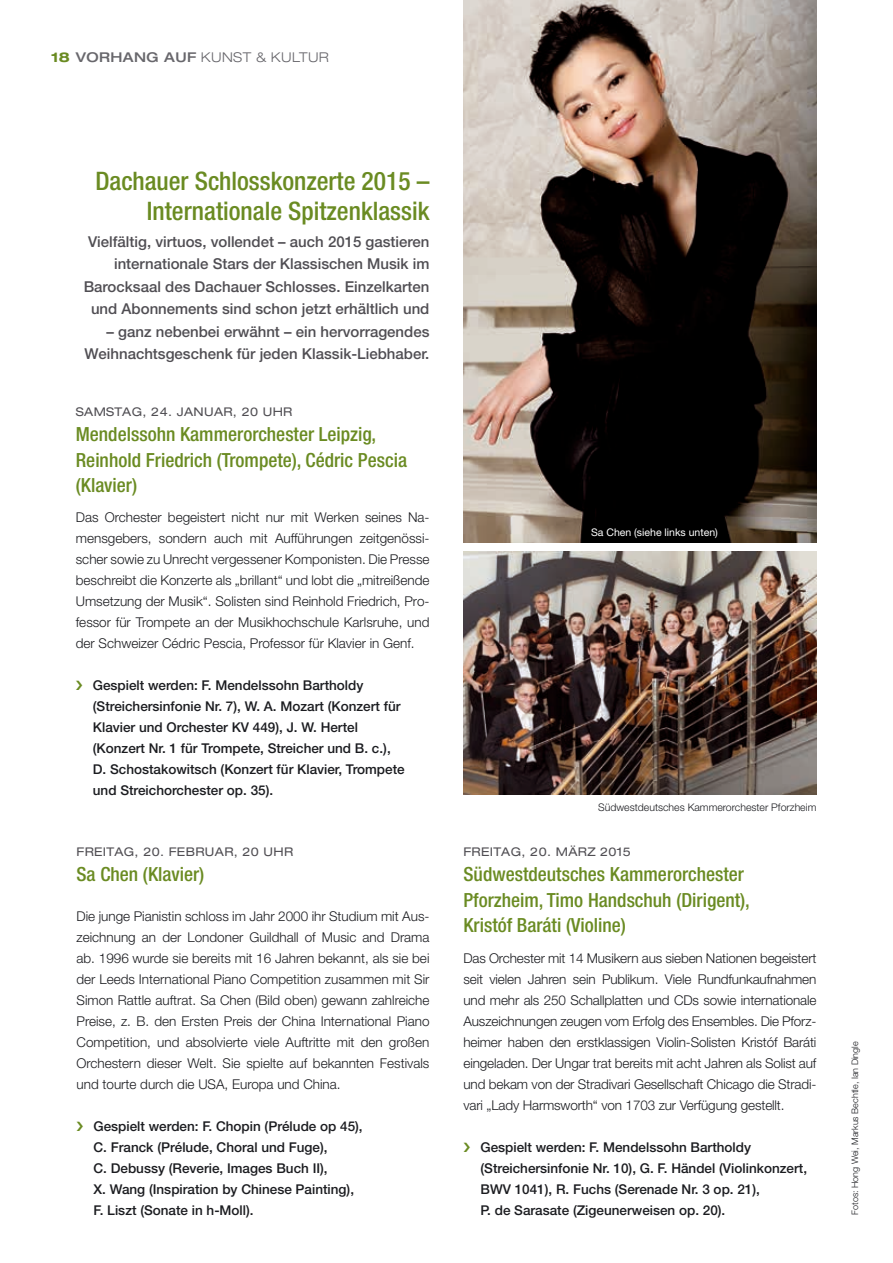
<style>
.page{position:relative;width:893px;height:1263px;background:#fff}
.page>*{position:absolute;margin:0;border:0;box-sizing:border-box;transform-origin:0 0}
.t1{font:500 condensed 25.5px/30px "Helvetica Neue";color:#6a8b22;text-align:right}
.t2{font:500 condensed 19.5px/25.5px "Helvetica Neue";color:#6a8b22}
.t3{font:500 15px/22.5px "Helvetica Neue";color:#504e53;text-align:right}
.t4{font:300 13.5px/21px "Helvetica Neue";color:#1b1c20;text-align:justify}
.t5{font:500 13.5px/21px "Helvetica Neue";color:#1b1c20}
.t6{font:500 expanded 13.5px "Helvetica Neue";color:#68676c}
.t7{font:300 expanded 13.5px "Helvetica Neue";color:#68676c}
.t8{font:expanded 12px "Helvetica Neue";letter-spacing:.03em;color:#504e53}
.t9{font:300 10.5px "Helvetica Neue";color:#1b1c20}
.t10{font:10.5px "Helvetica Neue";color:#fff}
.t11{font:300 9px "Helvetica Neue";color:#1b1c20}
.s1{font-weight:700;color:#6a8b22}
</style>
<div class="page">
<img style="left:463px;top:0;width:353px;height:543px">
<img style="left:463px;top:551px;width:353px;height:244px">
<p class="t6" style="left:51px;top:48px;width:49px"><span class="s1">18</span> VORHANG</p>
<p class="t6" style="left:164px;top:48px;width:12px">AUF</p>
<p class="t7" style="left:201px;top:49px;width:22px">KUNST</p>
<p class="t7" style="left:256px;top:49px;width:36px">&amp; KULTUR</p>
<h1 class="t1" style="left:95px;top:166px;width:336px">Dachauer Schlosskonzerte 2015 –<br>Internationale Spitzenklassik</h1>
<p class="t3" style="left:84px;top:230px;width:347px">Vielfältig, virtuos, vollendet – auch 2015 gastieren internationale Stars der Klassischen Musik im Barocksaal des Dachauer Schlosses. Einzelkarten und Abonnements sind schon jetzt erhältlich und</p>
<p class="t3" style="left:85px;top:320px;width:346px">– ganz nebenbei erwähnt – ein hervorragendes<br>Weihnachtsgeschenk für jeden Klassik-Liebhaber.</p>
<p class="t8" style="left:76px;top:404px;width:218px">SAMSTAG, 24. JANUAR, 20 UHR</p>
<h2 class="t2" style="left:76px;top:421px;width:333px">Mendelssohn Kammerorchester Leipzig,<br>Reinhold Friedrich (Trompete), Cédric Pescia (Klavier)</h2>
<p class="t4" style="left:76px;top:506px;width:355px">Das Orchester begeistert nicht nur mit Werken seines Na&shy;mensgebers, sondern auch mit Aufführungen zeitgenössi&shy;scher sowie zu Unrecht vergessener Komponisten. Die Presse beschreibt die Konzerte als „brillant“ und lobt die „mitreißende Umsetzung der Musik“. Solisten sind Reinhold Friedrich, Pro&shy;fessor für Trompete an der Musikhochschule Karlsruhe, und der Schweizer Cédric Pescia, Professor für Klavier in Genf.</p>
<p class="t5" style="left:93px;top:674px;width:313px">Gespielt werden: F. Mendelssohn Bartholdy (Streichersinfonie Nr. 7), W. A. Mozart (Konzert für Klavier und Orchester KV 449), J. W. Hertel (Konzert Nr. 1 für Trompete, Streicher und B. c.), D. Schostakowitsch (Konzert für Klavier, Trompete und Streichorchester op. 35).</p>
<p class="t8" style="left:77px;top:844px;width:218px">FREITAG, 20. FEBRUAR, 20 UHR</p>
<h2 class="t2" style="left:77px;top:861px;width:129px">Sa Chen (Klavier)</h2>
<p class="t4" style="left:77px;top:905px;width:354px">Die junge Pianistin schloss im Jahr 2000 ihr Studium mit Aus&shy;zeichnung an der Londoner Guildhall of Music and Drama ab. 1996 wurde sie bereits mit 16 Jahren bekannt, als sie bei der Leeds International Piano Competition zusammen mit Sir Simon Rattle auftrat. Sa Chen (Bild oben) gewann zahlreiche Preise, z. B. den Ersten Preis der China International Piano Competition, und absolvierte viele Auftritte mit den großen Orchestern dieser Welt. Sie spielte auf bekannten Festivals und tourte durch die USA, Europa und China.</p>
<p class="t5" style="left:94px;top:1115px;width:271px">Gespielt werden: F. Chopin (Prélude op 45), C. Franck (Prélude, Choral und Fuge),<br>C. Debussy (Reverie, Images Buch II),<br>X. Wang (Inspiration by Chinese Painting), F. Liszt (Sonate in h-Moll).</p>
<p class="t10" style="left:591px;top:526px;width:128px">Sa Chen (siehe links unten)</p>
<p class="t9" style="left:598px;top:801px;width:220px">Südwestdeutsches Kammerorchester Pforzheim</p>
<p class="t8" style="left:463px;top:844px;width:169px">FREITAG, 20. MÄRZ 2015</p>
<h2 class="t2" style="left:463px;top:861px;width:288px">Südwestdeutsches Kammerorchester<br>Pforzheim, Timo Handschuh (Dirigent),<br>Kristóf Baráti (Violine)</h2>
<p class="t4" style="left:463px;top:947px;width:354px">Das Orchester mit 14 Musikern aus sieben Nationen begeistert seit vielen Jahren sein Publikum. Viele Rundfunkaufnahmen und mehr als 250 Schallplatten und CDs sowie internationale Auszeichnungen zeugen vom Erfolg des Ensembles. Die Pforz&shy;heimer haben den erstklassigen Violin-Solisten Kristóf Baráti eingeladen. Der Ungar trat bereits mit acht Jahren als Solist auf und bekam von der Stradivari Gesellschaft Chicago die Stradi&shy;vari „Lady Harmsworth“ von 1703 zur Verfügung gestellt.</p>
<p class="t5" style="left:480px;top:1136px;width:328px">Gespielt werden: F. Mendelssohn Bartholdy (Streichersinfonie Nr. 10), G. F. Händel (Violinkonzert, BWV 1041), R. Fuchs (Serenade Nr. 3 op. 21),<br>P. de Sarasate (Zigeunerweisen op. 20).</p>
<p class="t11" style="left:849px;top:1215px;width:175px;rotate:-90deg">Fotos: Hong Wei, Markus Bechtle, Ian Dingle</p>
</div>
